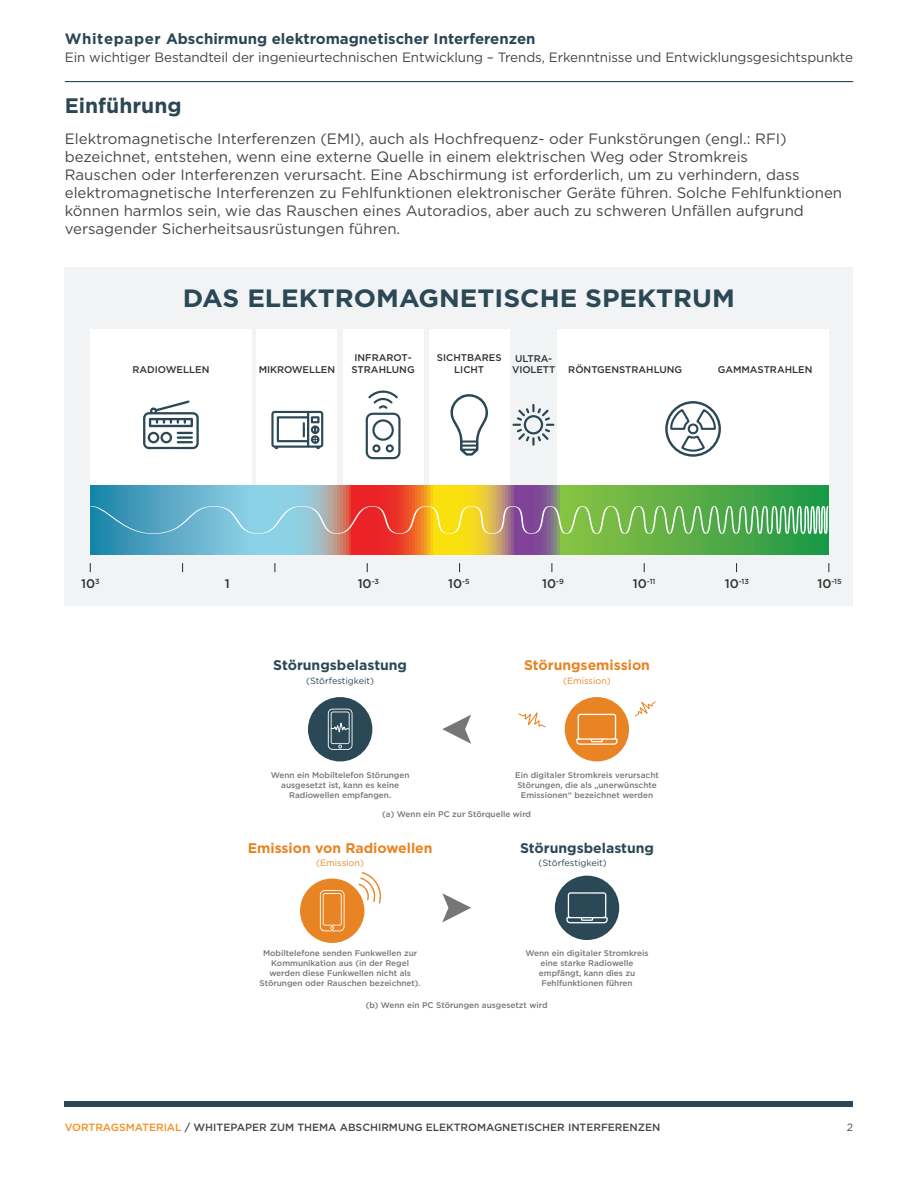
<style>
.page{position:relative;width:918px;height:1188px;background:#fff}
.page>*{position:absolute;margin:0;border:0;box-sizing:border-box;transform-origin:0 0}
.t1{font:700 25.05px "Gotham";color:#2b4856;scale:1.05 1}
.WP_Intro_Headline{font:700 21px "Gotham";color:#2b4756}
.WP_Intro_Body{font:15px/18px "Gotham";color:#454647}
.t2{font:700 15px "Gotham";color:#2b4756}
.t3{font:700 13.95px "Gotham";color:#e98424}
.t4{font:700 13.95px "Gotham";color:#2b4856}
.t5{font:13.5px "Gotham";letter-spacing:-.01em;color:#454647}
.t6{font:500 12.45px "Gotham";color:#313232}
.t7{font:500 10.5px "Gotham";color:#454647}
.t8{font:10.5px "Gotham";color:#454647}
.t9{font:500 9.75px/11.7px "Gotham";color:#313232;text-align:center}
.t10{font:9px "Gotham";color:#2b4856}
.t11{font:9px "Gotham";color:#e98424}
.t12{font:500 8.25px/9.9px "Gotham";color:#757677;text-align:center}
.t13{font:500 7.35px "Gotham";color:#313232}
.s1{font-size:12.45px}
.s2{color:#f68f1e}
</style>
<div class="page">
<div style="left:65px;top:1101px;width:788px;height:6px;background:#2b4756"></div>
<hr style="left:65px;top:81px;width:788px;height:1px;background:#2b4756">
<div style="left:65px;top:267px;width:788px;height:339px;background:#f2f3f4"></div>
<div style="left:90px;top:330px;width:162px;height:224px;background:#fff"></div>
<div style="left:257px;top:330px;width:80px;height:224px;background:#fff"></div>
<div style="left:343px;top:330px;width:80px;height:224px;background:#fff"></div>
<div style="left:429px;top:330px;width:81px;height:224px;background:#fff"></div>
<div style="left:557px;top:330px;width:272px;height:224px;background:#fff"></div>
<svg style="left:143px;top:400px;width:56px;height:49px"></svg>
<svg style="left:271px;top:411px;width:52px;height:38px"></svg>
<svg style="left:366px;top:391px;width:35px;height:68px"></svg>
<svg style="left:450px;top:394px;width:38px;height:62px"></svg>
<svg style="left:513px;top:404px;width:41px;height:42px"></svg>
<svg style="left:665px;top:401px;width:56px;height:56px"></svg>
<div style="left:688px;top:424px;width:10px;height:10px;border:2px solid #2b4856;border-radius:50%"></div>
<svg style="left:90px;top:486px;width:739px;height:68px;background:#83a072"></svg>
<svg style="left:90px;top:506px;width:739px;height:28px;background:#95aa85"></svg>
<div style="left:308px;top:697px;width:64px;height:64px;background:#2b4856;border-radius:50%"></div>
<svg style="left:328px;top:709px;width:25px;height:41px"></svg>
<svg style="left:635px;top:701px;width:21px;height:16px"></svg>
<svg style="left:518px;top:712px;width:28px;height:16px"></svg>
<div style="left:565px;top:697px;width:64px;height:64px;background:#e98424;border-radius:50%"></div>
<svg style="left:576px;top:714px;width:42px;height:31px"></svg>
<svg style="left:442px;top:715px;width:29px;height:29px"></svg>
<div style="left:300px;top:879px;width:64px;height:64px;background:#e98424;border-radius:50%"></div>
<svg style="left:320px;top:890px;width:25px;height:41px"></svg>
<svg style="left:357px;top:872px;width:24px;height:33px"></svg>
<div style="left:555px;top:876px;width:64px;height:64px;background:#2b4856;border-radius:50%"></div>
<svg style="left:566px;top:892px;width:42px;height:31px"></svg>
<svg style="left:442px;top:893px;width:29px;height:29px"></svg>
<p class="t2" style="left:65px;top:29px;width:472px">Whitepaper Abschirmung elektromagnetischer Interferenzen</p>
<p class="t5" style="left:65px;top:48px;width:790px">Ein wichtiger Bestandteil der ingenieurtechnischen Entwicklung – Trends, Erkenntnisse und Entwicklungsgesichtspunkte</p>
<p class="WP_Intro_Headline" style="left:65px;top:91px;width:118px">Einführung</p>
<p class="WP_Intro_Body" style="left:65px;top:130px;width:779px">Elektromagnetische Interferenzen (EMI), auch als Hochfrequenz- oder Funkstörungen (engl.: RFI) bezeichnet, entstehen, wenn eine externe Quelle in einem elektrischen Weg oder Stromkreis<br>Rauschen oder Interferenzen verursacht. Eine Abschirmung ist erforderlich, um zu verhindern, dass elektromagnetische Interferenzen zu Fehlfunktionen elektronischer Geräte führen. Solche Fehlfunktionen können harmlos sein, wie das Rauschen eines Autoradios, aber auch zu schweren Unfällen aufgrund versagender Sicherheitsausrüstungen führen.</p>
<p class="t1" style="left:183px;top:281px;width:527px">DAS ELEKTROMAGNETISCHE SPEKTRUM</p>
<p class="t9" style="left:354px;top:351px;width:59px">INFRAROT-</p>
<p class="t9" style="left:132px;top:363px;width:79px">RADIOWELLEN</p>
<p class="t9" style="left:259px;top:363px;width:78px">MIKROWELLEN</p>
<p class="t9" style="left:352px;top:363px;width:65px">STRAHLUNG</p>
<p class="t9" style="left:437px;top:351px;width:66px">SICHTBARES<br>LICHT</p>
<p class="t9" style="left:512px;top:352px;width:45px">ULTRA-<br>VIOLETT</p>
<p class="t9" style="left:718px;top:364px;width:96px">GAMMASTRAHLEN</p>
<p class="t9" style="left:568px;top:364px;width:116px">RÖNTGENSTRAHLUNG</p>
<p class="t6" style="left:81px;top:575px;width:20px">10<sup>3</sup></p>
<p class="t6" style="left:358px;top:575px;width:23px">10<sup>-3</sup></p>
<p class="t6" style="left:448px;top:575px;width:23px">10<sup>-5</sup></p>
<p class="t6" style="left:542px;top:575px;width:23px">10<sup>-9</sup></p>
<p class="t13" style="left:633px;top:576px;width:24px"><span class="s1">10</span>-11</p>
<p class="t13" style="left:725px;top:576px;width:26px"><span class="s1">10</span>-13</p>
<p class="t13" style="left:817px;top:576px;width:26px"><span class="s1">10</span>-15</p>
<p class="t6" style="left:225px;top:575px;width:6px">1</p>
<p class="t4" style="left:273px;top:656px;width:135px">Störungsbelastung</p>
<p class="t10" style="left:306px;top:675px;width:70px">(Störfestigkeit)</p>
<p class="t3" style="left:524px;top:656px;width:128px">Störungsemission</p>
<p class="t11" style="left:563px;top:675px;width:49px">(Emission)</p>
<p class="t12" style="left:271px;top:770px;width:140px">Wenn ein Mobiltelefon Störungen ausgesetzt ist, kann es keine<br>Radiowellen empfangen.</p>
<p class="t12" style="left:382px;top:809px;width:150px">(a) Wenn ein PC zur Störquelle wird</p>
<p class="t12" style="left:515px;top:770px;width:145px">Ein digitaler Stromkreis verursacht<br>Störungen, die als „unerwünschte<br>Emissionen“ bezeichnet werden</p>
<p class="t3" style="left:248px;top:838px;width:186px">Emission von Radiowellen</p>
<p class="t11" style="left:316px;top:857px;width:49px">(Emission)</p>
<p class="t4" style="left:520px;top:838px;width:135px">Störungsbelastung</p>
<p class="t10" style="left:539px;top:857px;width:70px">(Störfestigkeit)</p>
<p class="t12" style="left:260px;top:948px;width:163px">Mobiltelefone senden Funkwellen zur Kommunikation aus (in der Regel werden diese Funkwellen nicht als Störungen oder Rauschen bezeichnet).</p>
<p class="t12" style="left:366px;top:1000px;width:183px">(b) Wenn ein PC Störungen ausgesetzt wird</p>
<p class="t12" style="left:525px;top:948px;width:125px">Wenn ein digitaler Stromkreis eine starke Radiowelle empfängt, kann dies zu<br>Fehlfunktionen führen</p>
<p class="t7" style="left:65px;top:1120px;width:597px"><span class="s2">VORTRAGSMATERIAL</span> / WHITEPAPER ZUM THEMA ABSCHIRMUNG ELEKTROMAGNETISCHER INTERFERENZEN</p>
<p class="t8" style="left:847px;top:1121px;width:8px">2</p>
</div>
